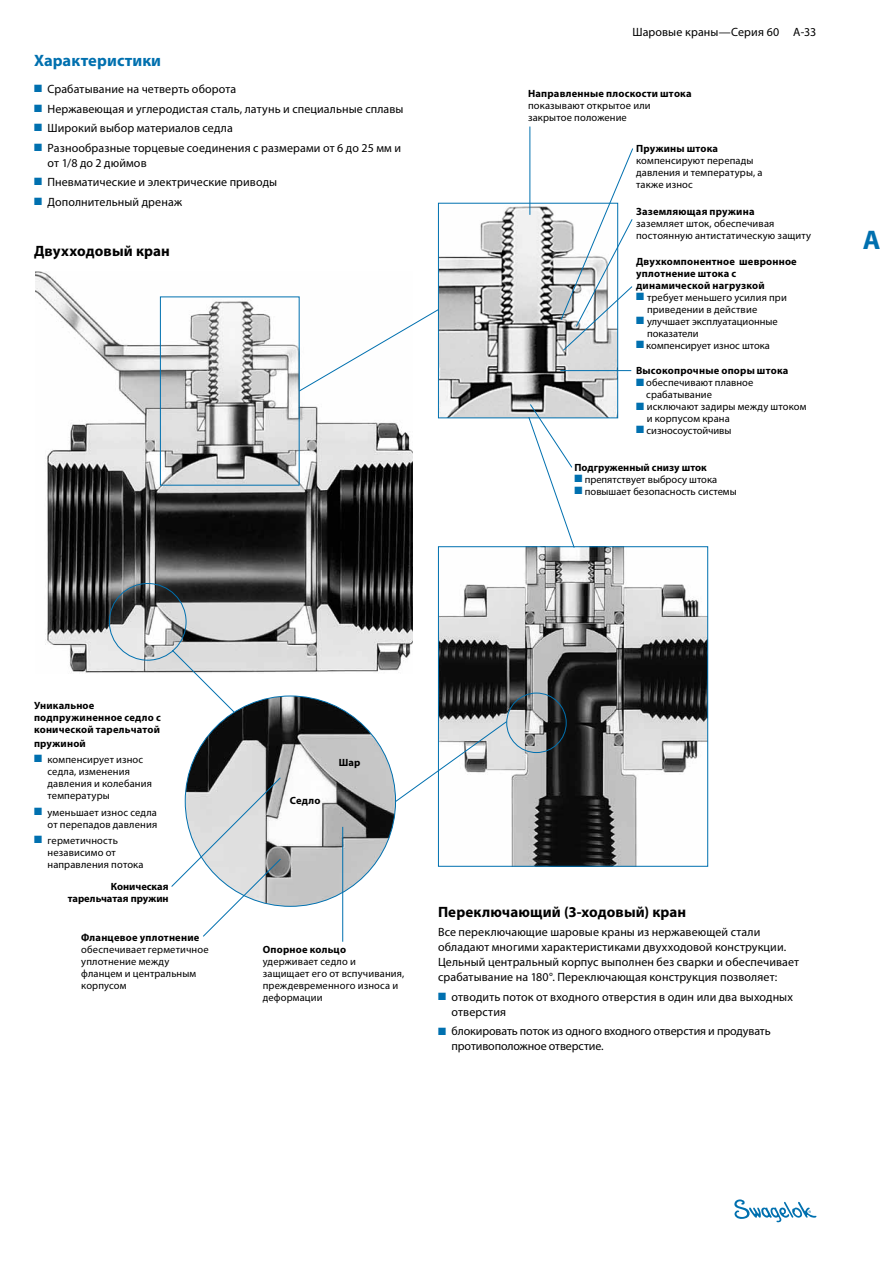
<style>
.page{position:relative;width:893px;height:1263px;background:#fff}
.page>*{position:absolute;margin:0;border:0;box-sizing:border-box;transform-origin:0 0}
.t1{font:700 27px "Myriad Pro";color:#0070af}
.t2{font:700 16.5px "Myriad Pro";letter-spacing:.005em;color:#0070af}
.t3{font:700 15px "Myriad Pro";letter-spacing:.01em;color:#000}
.t4{font:12px/15px "Myriad Pro";letter-spacing:.01em;color:#000}
.t5{font:12px/15px "Myriad Pro";letter-spacing:-.01em;color:#000}
.t6{font:10.5px/12px "Myriad Pro";letter-spacing:.01em;color:#000}
.t7{font:700 10.5px/12px "Myriad Pro";letter-spacing:.02em;color:#000}
.t8{font:700 10.5px/12px "Myriad Pro";color:#000;text-align:right}
.s1{color:#0070af}
</style>
<div class="page">
<svg style="left:734px;top:1199px;width:82px;height:23px"></svg>
<img style="left:440px;top:548px;width:266px;height:317px">
<div style="left:438px;top:546px;width:270px;height:321px;border:1px solid #0070af"></div>
<img style="left:35px;top:272px;width:377px;height:401px">
<div style="left:160px;top:296px;width:140px;height:189px;border:1px solid #0070af"></div>
<div style="left:109px;top:583px;width:77px;height:77px;border:1px solid #0070af;border-radius:50%"></div>
<img style="left:440px;top:205px;width:176px;height:211px">
<div style="left:438px;top:203px;width:180px;height:215px;border:1px solid #0070af"></div>
<img style="left:185px;top:696px;width:211px;height:210px;border-radius:105px">
<svg style="left:395px;top:720px;width:113px;height:82px"></svg>
<hr style="left:342px;top:827px;width:1px;height:115px;background:#0070af">
<svg style="left:298px;top:308px;width:142px;height:84px"></svg>
<hr style="left:529px;top:127px;width:1px;height:88px;background:#0070af">
<svg style="left:560px;top:148px;width:74px;height:203px"></svg>
<hr style="left:560px;top:370px;width:71px;height:1px;background:#0070af">
<svg style="left:171px;top:649px;width:64px;height:64px"></svg>
<svg style="left:171px;top:777px;width:111px;height:160px"></svg>
<svg style="left:528px;top:403px;width:47px;height:145px"></svg>
<div style="left:506px;top:693px;width:61px;height:60px;border:1px solid #0070af;border-radius:50%"></div>
<h2 class="t2" style="left:34px;top:50px;width:129px">Характеристики</h2>
<p class="t4" style="left:34px;top:81px;width:204px"><span class="s1">■</span> Срабатывание на четверть оборота</p>
<p class="t4" style="left:34px;top:101px;width:371px"><span class="s1">■</span> Нержавеющая и углеродистая сталь, латунь и специальные сплавы</p>
<p class="t4" style="left:34px;top:120px;width:200px"><span class="s1">■</span> Широкий выбор материалов седла</p>
<p class="t4" style="left:48px;top:140px;width:355px;text-indent:-14px"><span class="s1">■</span> Разнообразные торцевые соединения с размерами от 6 до 25 мм и от 1/8 до 2 дюймов</p>
<p class="t4" style="left:34px;top:174px;width:245px"><span class="s1">■</span> Пневматические и электрические приводы</p>
<p class="t4" style="left:34px;top:194px;width:150px"><span class="s1">■</span> Дополнительный дренаж</p>
<h3 class="t3" style="left:34px;top:241px;width:137px">Двухходовый кран</h3>
<p class="t4" style="left:632px;top:24px;width:185px">Шаровые краны—Cерия 60 A-33</p>
<p class="t7" style="left:528px;top:87px;width:165px">Направленные плоскости штока</p>
<p class="t6" style="left:528px;top:99px;width:124px">показывают открытое или закрытое положение</p>
<p class="t7" style="left:636px;top:142px;width:84px">Пружины штока</p>
<p class="t6" style="left:636px;top:154px;width:128px">компенсируют перепады давления и температуры, а также износ</p>
<p class="t7" style="left:636px;top:205px;width:120px">Заземляющая пружина</p>
<p class="t6" style="left:636px;top:217px;width:177px">заземляет шток, обеспечивая постоянную антистатическую защиту</p>
<p class="t7" style="left:636px;top:255px;width:162px">Двухкомпонентное шевронное уплотнение штока с динамической нагрузкой</p>
<p class="t6" style="left:647px;top:291px;width:141px;text-indent:-11px"><span class="s1">■</span> требует меньшего усилия при приведении в действие</p>
<p class="t6" style="left:647px;top:315px;width:132px;text-indent:-11px"><span class="s1">■</span> улучшает эксплуатационные показатели</p>
<p class="t6" style="left:636px;top:339px;width:135px"><span class="s1">■</span> компенсирует износ штока</p>
<p class="t7" style="left:636px;top:364px;width:154px">Высокопрочные опоры штока</p>
<p class="t6" style="left:646px;top:376px;width:109px;text-indent:-10px"><span class="s1">■</span> обеспечивают плавное срабатывание</p>
<p class="t6" style="left:647px;top:400px;width:161px;text-indent:-11px"><span class="s1">■</span> исключают задиры между штоком и корпусом крана</p>
<p class="t6" style="left:636px;top:424px;width:97px"><span class="s1">■</span> сизносоустойчивы</p>
<p class="t8" style="left:574px;top:461px;width:134px">Подгруженный снизу шток</p>
<p class="t6" style="left:574px;top:473px;width:144px"><span class="s1">■</span> препятствует выбросу штока</p>
<p class="t6" style="left:574px;top:485px;width:164px"><span class="s1">■</span> повышает безопасность системы</p>
<h1 class="t1" style="left:863px;top:223px;width:19px">A</h1>
<p class="t7" style="left:34px;top:699px;width:128px">Уникальное подпружиненное седло с конической тарельчатой</p>
<p class="t7" style="left:34px;top:737px;width:53px">пружиной</p>
<p class="t6" style="left:48px;top:753px;width:106px;text-indent:-14px"><span class="s1">■</span> компенсирует износ седла, изменения давления и колебания температуры</p>
<p class="t6" style="left:34px;top:806px;width:125px;text-align:right"><span class="s1">■</span> уменьшает износ седла от перепадов давления</p>
<p class="t6" style="left:48px;top:834px;width:98px;text-indent:-14px"><span class="s1">■</span> герметичность независимо от направления потока</p>
<p class="t8" style="left:68px;top:880px;width:102px">Коническая тарельчатая пружин</p>
<p class="t7" style="left:81px;top:931px;width:120px">Фланцевое уплотнение</p>
<p class="t6" style="left:81px;top:944px;width:129px">обеспечивает герметичное уплотнение между фланцем и центральным корпусом</p>
<p class="t7" style="left:290px;top:794px;width:32px">Седло</p>
<p class="t7" style="left:339px;top:756px;width:23px">Шар</p>
<p class="t7" style="left:263px;top:943px;width:85px">Опорное кольцо</p>
<p class="t6" style="left:263px;top:956px;width:143px">удерживает седло и защищает его от вспучивания, преждевременного износа и деформации</p>
<h3 class="t3" style="left:438px;top:902px;width:250px">Переключающий (3-ходовый) кран</h3>
<p class="t4" style="left:438px;top:925px;width:363px">Все переключающие шаровые краны из нержавеющей стали обладают многими характеристиками двухходовой конструкции.<br>Цельный центральный корпус выполнен без сварки и обеспечивает срабатывание на 180°. Переключающая конструкция позволяет:</p>
<p class="t4" style="left:452px;top:989px;width:343px;text-indent:-14px"><span class="s1">■</span> отводить поток от входного отверстия в один или два выходных отверстия</p>
<p class="t5" style="left:452px;top:1024px;width:321px;text-indent:-14px"><span class="s1">■</span> блокировать поток из одного входного отверстия и продувать противоположное отверстие.</p>
</div>
